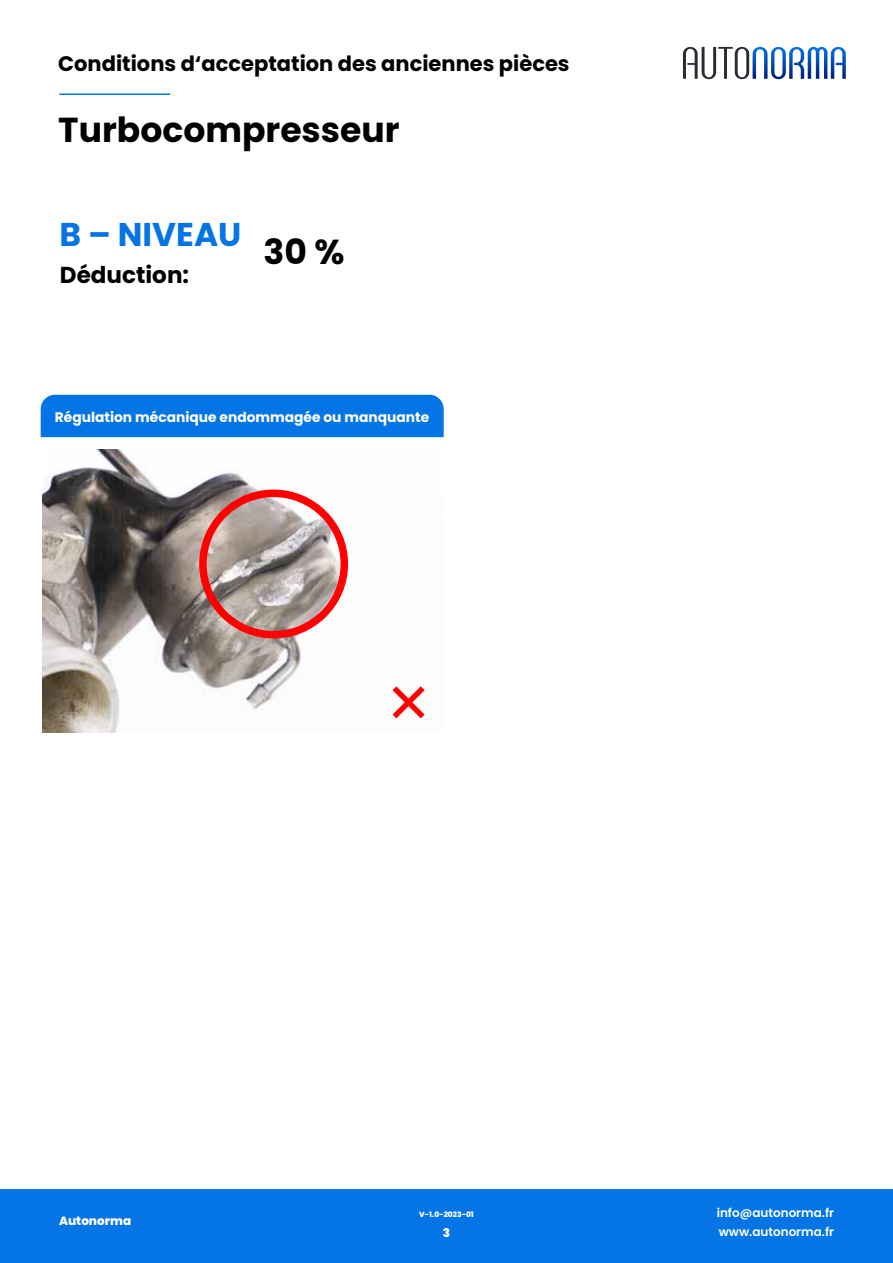
<style>
.page{position:relative;width:893px;height:1263px;background:#fff}
.page>*{position:absolute;margin:0;border:0;box-sizing:border-box;transform-origin:0 0}
.t1{font:700 34.65px "Poppins";color:#000}
.t2{font:700 32.85px "Poppins";color:#0575e5}
.t3{font:700 23.1px "Poppins";color:#000}
.t4{font:700 21px "Poppins";color:#000}
.t5{font:700 13.8px "Poppins";color:#fff}
.t6{font:600 12px/19.5px "Poppins";color:#fff}
.t7{font:800 12px "Poppins";color:#fff}
.t8{font:800 7.5px "Poppins";color:#fff}
</style>
<div class="page">
<img style="left:42px;top:450px;width:307px;height:282px">
<div style="left:41px;top:395px;width:403px;height:42px;background:#0575e5"></div>
<div style="left:199px;top:490px;width:149px;height:148px;border:8px solid #f00;border-radius:50%"></div>
<hr style="left:59px;top:93px;width:111px;height:2px;background:#0575e5">
<svg style="left:683px;top:47px;width:163px;height:32px"></svg>
<svg style="left:67px;top:467px;width:104px;height:21px"></svg>
<svg style="left:190px;top:467px;width:104px;height:21px"></svg>
<svg style="left:313px;top:467px;width:36px;height:21px"></svg>
<svg style="left:67px;top:506px;width:104px;height:21px;background:#47433f"></svg>
<svg style="left:190px;top:506px;width:104px;height:21px;background:#bb9893"></svg>
<svg style="left:313px;top:506px;width:36px;height:21px"></svg>
<svg style="left:67px;top:544px;width:104px;height:21px;background:#55514d"></svg>
<svg style="left:190px;top:544px;width:104px;height:21px;background:#ad928d"></svg>
<svg style="left:313px;top:544px;width:36px;height:21px"></svg>
<svg style="left:67px;top:583px;width:104px;height:21px;background:#564f4c"></svg>
<svg style="left:190px;top:583px;width:104px;height:21px;background:#ae938f"></svg>
<svg style="left:313px;top:583px;width:36px;height:21px"></svg>
<svg style="left:67px;top:622px;width:104px;height:21px"></svg>
<svg style="left:190px;top:622px;width:104px;height:21px;background:#b3766f"></svg>
<svg style="left:313px;top:622px;width:36px;height:21px"></svg>
<svg style="left:67px;top:661px;width:104px;height:21px"></svg>
<svg style="left:190px;top:661px;width:104px;height:21px"></svg>
<svg style="left:67px;top:699px;width:104px;height:21px"></svg>
<svg style="left:190px;top:699px;width:104px;height:21px"></svg>
<svg style="left:313px;top:661px;width:112px;height:59px"></svg>
<div style="left:0;top:1189px;width:893px;height:74px;background:#0575e5"></div>
<p class="t4" style="left:58px;top:51px;width:513px">Conditions d‘acceptation des anciennes pièces</p>
<h1 class="t1" style="left:58px;top:109px;width:343px">Turbocompresseur</h1>
<h2 class="t2" style="left:59px;top:216px;width:184px">B – NIVEAU</h2>
<p class="t3" style="left:60px;top:262px;width:131px">Déduction:</p>
<h1 class="t1" style="left:264px;top:231px;width:82px">30 %</h1>
<p class="t5" style="left:55px;top:410px;width:376px">Régulation mécanique endommagée ou manquante</p>
<p class="t7" style="left:59px;top:1214px;width:74px">Autonorma</p>
<p class="t8" style="left:419px;top:1210px;width:56px">V-1.0-2023-01</p>
<p class="t7" style="left:443px;top:1225px;width:9px">3</p>
<p class="t6" style="left:717px;top:1203px;width:119px">info@autonorma.fr www.autonorma.fr</p>
</div>
